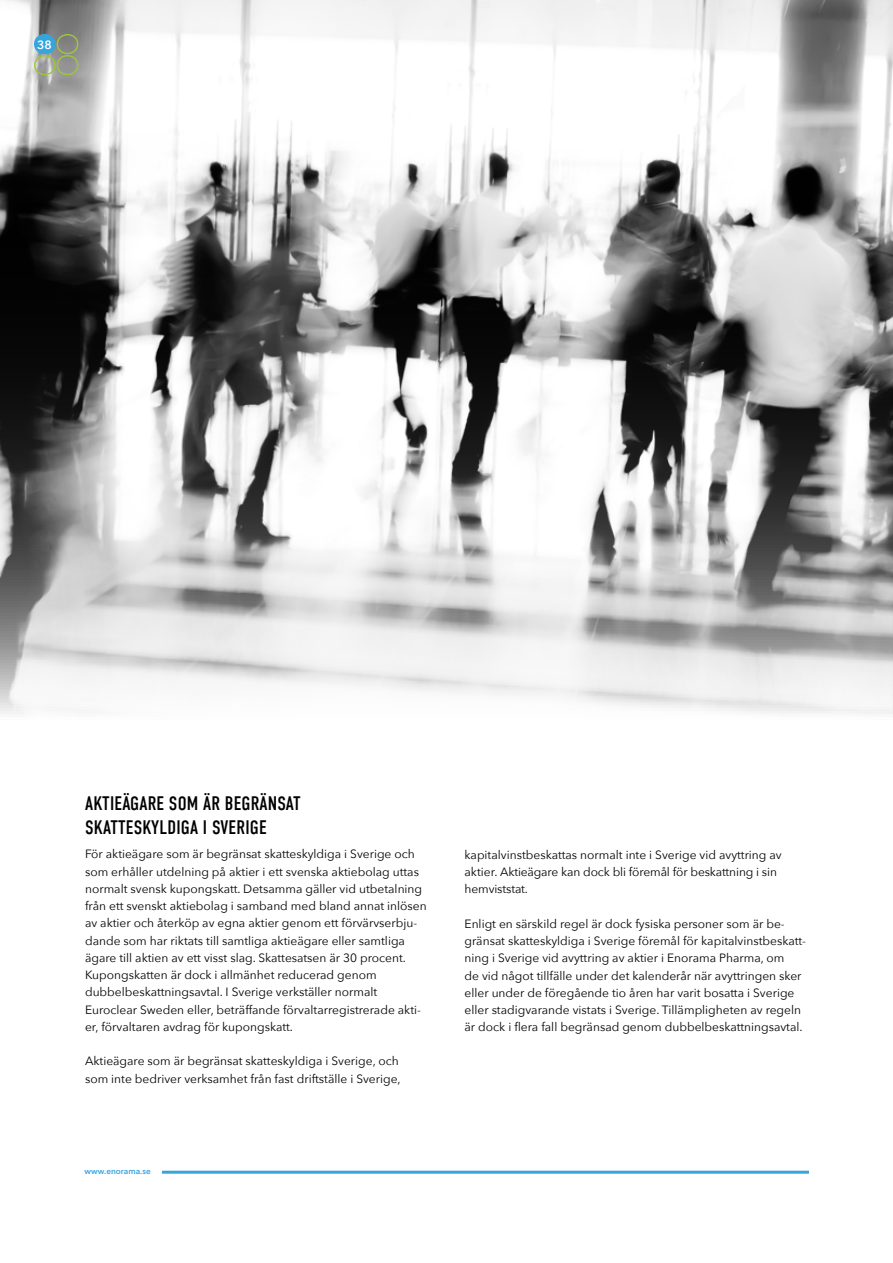
<style>
.page{position:relative;width:893px;height:1263px;background:#fff}
.page>*{position:absolute;margin:0;border:0;box-sizing:border-box;transform-origin:0 0}
.t1{font:19.5px/24px "DIN Condensed";letter-spacing:.01em;color:#000}
.t2{font:12px/17.2px "Avenir Next";color:#000}
.t3{font:600 12px "Avenir Next";color:#fff}
.t4{font:600 8.25px "Avenir Next";color:#36a5db}
</style>
<div class="page">
<img style="left:0;top:0;width:893px;height:714px">
<svg style="left:56px;top:34px;width:23px;height:41px"></svg>
<div style="left:35px;top:35px;width:20px;height:18px;background:#36a5db;border-radius:50%"></div>
<div style="left:34px;top:34px;width:22px;height:20px;border:1px solid #36a5db;border-radius:50%"></div>
<div style="left:34px;top:55px;width:22px;height:20px;border:1px solid #9fc63b;border-radius:50%"></div>
<hr style="left:162px;top:1171px;width:647px;height:3px;background:#36a5db">
<p class="t3" style="left:37px;top:34px;width:16px">38</p>
<h1 class="t1" style="left:85px;top:791px;width:217px">AKTIEÄGARE SOM ÄR BEGRÄNSAT<br>SKATTESKYLDIGA I SVERIGE</h1>
<p class="t2" style="left:85px;top:845px;width:343px">För aktieägare som är begränsat skatteskyldiga i Sverige och som erhåller utdelning på aktier i ett svenska aktiebolag uttas normalt svensk kupongskatt. Detsamma gäller vid utbetalning från ett svenskt aktiebolag i samband med bland annat inlösen av aktier och återköp av egna aktier genom ett förvärvserbju&shy;dande som har riktats till samtliga aktieägare eller samtliga ägare till aktien av ett visst slag. Skattesatsen är 30 procent.<br>Kupongskatten är dock i allmänhet reducerad genom dubbelbeskattningsavtal. I Sverige verkställer normalt Euroclear Sweden eller, beträffande förvaltarregistrerade akti&shy;er, förvaltaren avdrag för kupongskatt.</p>
<p class="t2" style="left:85px;top:1052px;width:317px">Aktieägare som är begränsat skatteskyldiga i Sverige, och som inte bedriver verksamhet från fast driftställe i Sverige,</p>
<p class="t4" style="left:85px;top:1163px;width:68px">www.enorama.se</p>
<p class="t2" style="left:465px;top:845px;width:319px">kapitalvinstbeskattas normalt inte i Sverige vid avyttring av aktier. Aktieägare kan dock bli föremål för beskattning i sin hemviststat.</p>
<p class="t2" style="left:465px;top:914px;width:343px">Enligt en särskild regel är dock fysiska personer som är be&shy;gränsat skatteskyldiga i Sverige föremål för kapitalvinstbeskatt&shy;ning i Sverige vid avyttring av aktier i Enorama Pharma, om<br>de vid något tillfälle under det kalenderår när avyttringen sker eller under de föregående tio åren har varit bosatta i Sverige eller stadigvarande vistats i Sverige. Tillämpligheten av regeln är dock i flera fall begränsad genom dubbelbeskattningsavtal.</p>
</div>
